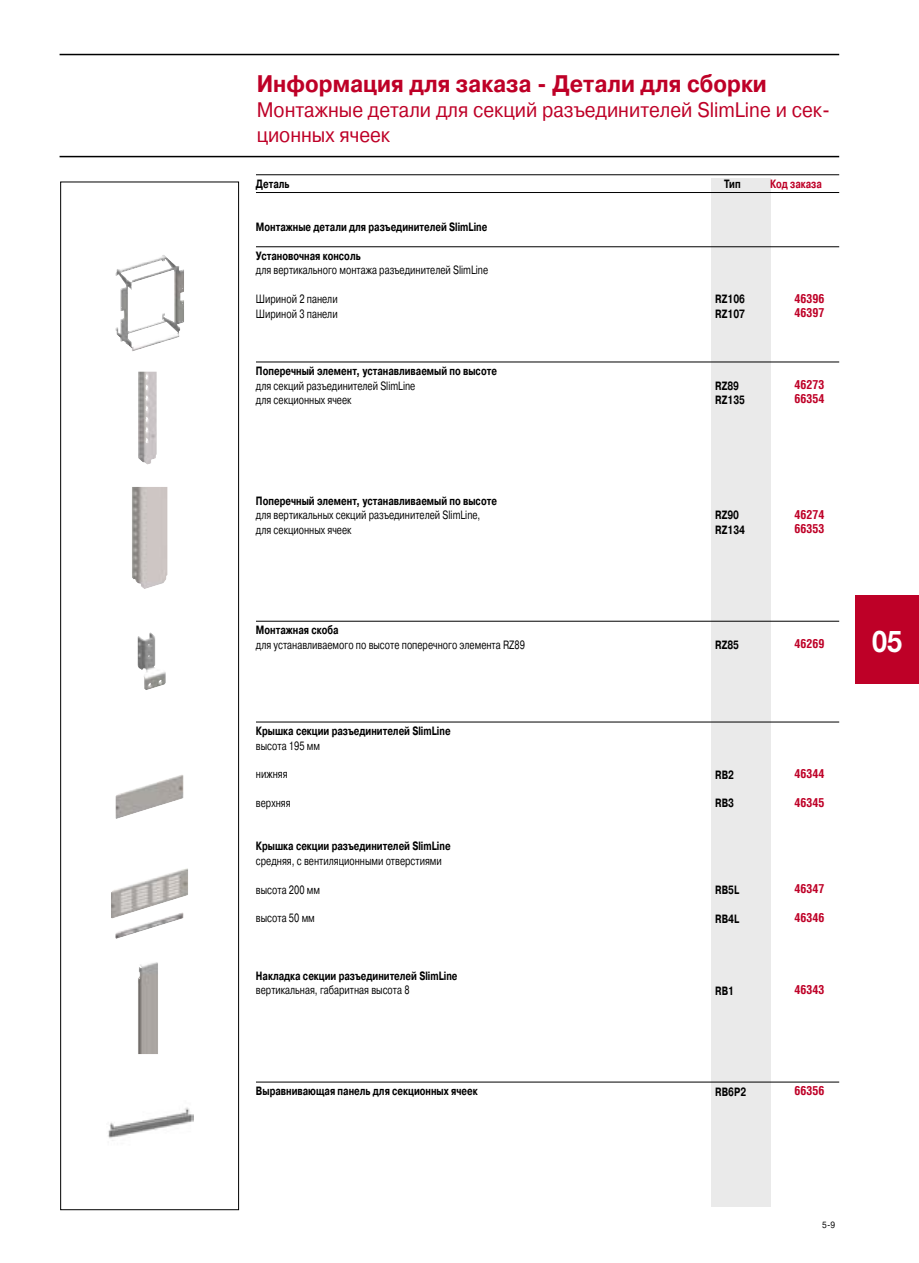
<style>
.page{position:relative;width:919px;height:1263px;background:#fff}
.page>*{position:absolute;margin:0;border:0;box-sizing:border-box;transform-origin:0 0}
.t1{font:700 30px "Helvetica Neue";color:#fff;scale:.9 1}
.t2{font:700 24px "Pragmatica C";color:#be0027;scale:.9 1}
.t3{font:21px/25.2px "Pragmatica C";color:#be0027;scale:.9 1}
.t4{font:12px/14.4px "Pragmatica C";color:#000;scale:.75 1}
.t5{font:700 12px/14.4px "Pragmatica C";color:#000;scale:.75 1}
.t6{font:700 condensed 12px/14.4px "Helvetica";color:#be0027}
.t7{font:700 12px "Pragmatica C";color:#be0027;scale:.75 1}
.t8{font:9px "Pragmatica C";color:#000;scale:.9 1}
.s1{font-weight:700}
.s2{font-weight:400}
</style>
<div class="page">
<div style="left:60px;top:182px;width:179px;height:1028px;border:1px solid #000"></div>
<div style="left:710px;top:179px;width:60px;height:1028px;background:#eaeaea"></div>
<hr style="left:256px;top:174px;width:583px;height:1px;background:#000">
<hr style="left:256px;top:192px;width:583px;height:1px;background:#000">
<hr style="left:256px;top:246px;width:583px;height:1px;background:#000">
<hr style="left:256px;top:362px;width:583px;height:1px;background:#000">
<hr style="left:256px;top:621px;width:583px;height:1px;background:#000">
<hr style="left:256px;top:722px;width:583px;height:1px;background:#000">
<hr style="left:256px;top:1082px;width:583px;height:1px;background:#000">
<img style="left:138px;top:371px;width:19px;height:94px">
<img style="left:132px;top:487px;width:36px;height:102px">
<img style="left:137px;top:632px;width:29px;height:58px">
<img style="left:115px;top:775px;width:68px;height:44px">
<img style="left:111px;top:868px;width:77px;height:50px">
<img style="left:115px;top:912px;width:68px;height:27px">
<img style="left:138px;top:962px;width:20px;height:92px">
<img style="left:115px;top:258px;width:69px;height:93px">
<img style="left:108px;top:1107px;width:86px;height:34px">
<hr style="left:60px;top:156px;width:779px;height:1px;background:#000">
<hr style="left:60px;top:54px;width:779px;height:1px;background:#000">
<div style="left:855px;top:595px;width:63px;height:89px;background:#be0027"></div>
<p class="t2" style="left:257px;top:70px;width:568px">Информация для заказа - Детали для сборки</p>
<p class="t3" style="left:257px;top:97px;width:638px">Монтажные детали для секций разъединителей SlimLine и сек&shy;ционных ячеек</p>
<p class="t5" style="left:256px;top:177px;width:46px">Деталь</p>
<p class="t5" style="left:724px;top:177px;width:24px">Тип</p>
<p class="t7" style="left:770px;top:177px;width:71px">Код заказа</p>
<p class="t5" style="left:256px;top:220px;width:310px">Монтажные детали для разъединителей SlimLine</p>
<p class="t4" style="left:256px;top:249px;width:311px"><span class="s1">Установочная консоль<br></span>для вертикального монтажа разъединителей SlimLine</p>
<p class="t4" style="left:256px;top:292px;width:110px">Шириной 2 панели<br>Шириной 3 панели</p>
<p class="t6" style="left:794px;top:291px;width:31px">46396<br>46397</p>
<p class="t5" style="left:715px;top:292px;width:41px">RZ106<br>RZ107</p>
<p class="t4" style="left:256px;top:364px;width:323px"><span class="s1">Поперечный элемент, устанавливаемый по высоте </span>для секций разъединителей SlimLine<br>для секционных ячеек</p>
<p class="t4" style="left:256px;top:493px;width:323px"><span class="s1">Поперечный элемент, устанавливаемый по высоте </span>для вертикальных секций разъединителей SlimLine, для секционных ячеек</p>
<p class="t4" style="left:256px;top:623px;width:360px"><span class="s1">Монтажная скоба<br></span>для устанавливаемого по высоте поперечного элемента RZ89</p>
<p class="t5" style="left:256px;top:724px;width:261px">Крышка секции разъединителей SlimLine <span class="s2">высота 195 мм</span></p>
<p class="t4" style="left:256px;top:767px;width:44px">нижняя</p>
<p class="t4" style="left:256px;top:796px;width:48px">верхняя</p>
<p class="t4" style="left:256px;top:839px;width:261px"><span class="s1">Крышка секции разъединителей SlimLine </span>средняя, с вентиляционными отверстиями</p>
<p class="t4" style="left:256px;top:882px;width:87px">высота 200 мм</p>
<p class="t4" style="left:256px;top:911px;width:80px">высота 50 мм</p>
<p class="t5" style="left:256px;top:969px;width:270px">Накладка секции разъединителей SlimLine <span class="s2">вертикальная, габаритная высота 8</span></p>
<p class="t5" style="left:256px;top:1084px;width:297px">Выравнивающая панель для секционных ячеек</p>
<p class="t5" style="left:715px;top:379px;width:41px">RZ89<br>RZ135</p>
<p class="t6" style="left:794px;top:377px;width:31px">46273<br>66354</p>
<p class="t5" style="left:715px;top:508px;width:41px">RZ90<br>RZ134</p>
<p class="t6" style="left:794px;top:507px;width:31px">46274<br>66353</p>
<p class="t5" style="left:715px;top:638px;width:33px">RZ85</p>
<p class="t6" style="left:794px;top:636px;width:31px">46269</p>
<p class="t5" style="left:715px;top:767px;width:27px">RB2</p>
<p class="t5" style="left:715px;top:796px;width:27px">RB3</p>
<p class="t6" style="left:794px;top:766px;width:31px">46344</p>
<p class="t6" style="left:794px;top:795px;width:31px">46345</p>
<p class="t5" style="left:715px;top:883px;width:34px">RB5L</p>
<p class="t5" style="left:715px;top:911px;width:34px">RB4L</p>
<p class="t6" style="left:794px;top:881px;width:31px">46347</p>
<p class="t6" style="left:794px;top:910px;width:31px">46346</p>
<p class="t5" style="left:715px;top:983px;width:27px">RB1</p>
<p class="t6" style="left:794px;top:982px;width:31px">46343</p>
<p class="t5" style="left:715px;top:1084px;width:43px">RB6P2</p>
<p class="t6" style="left:794px;top:1083px;width:31px">66356</p>
<p class="t1" style="left:872px;top:622px;width:35px">05</p>
<p class="t8" style="left:822px;top:1219px;width:16px">5-9</p>
</div>
